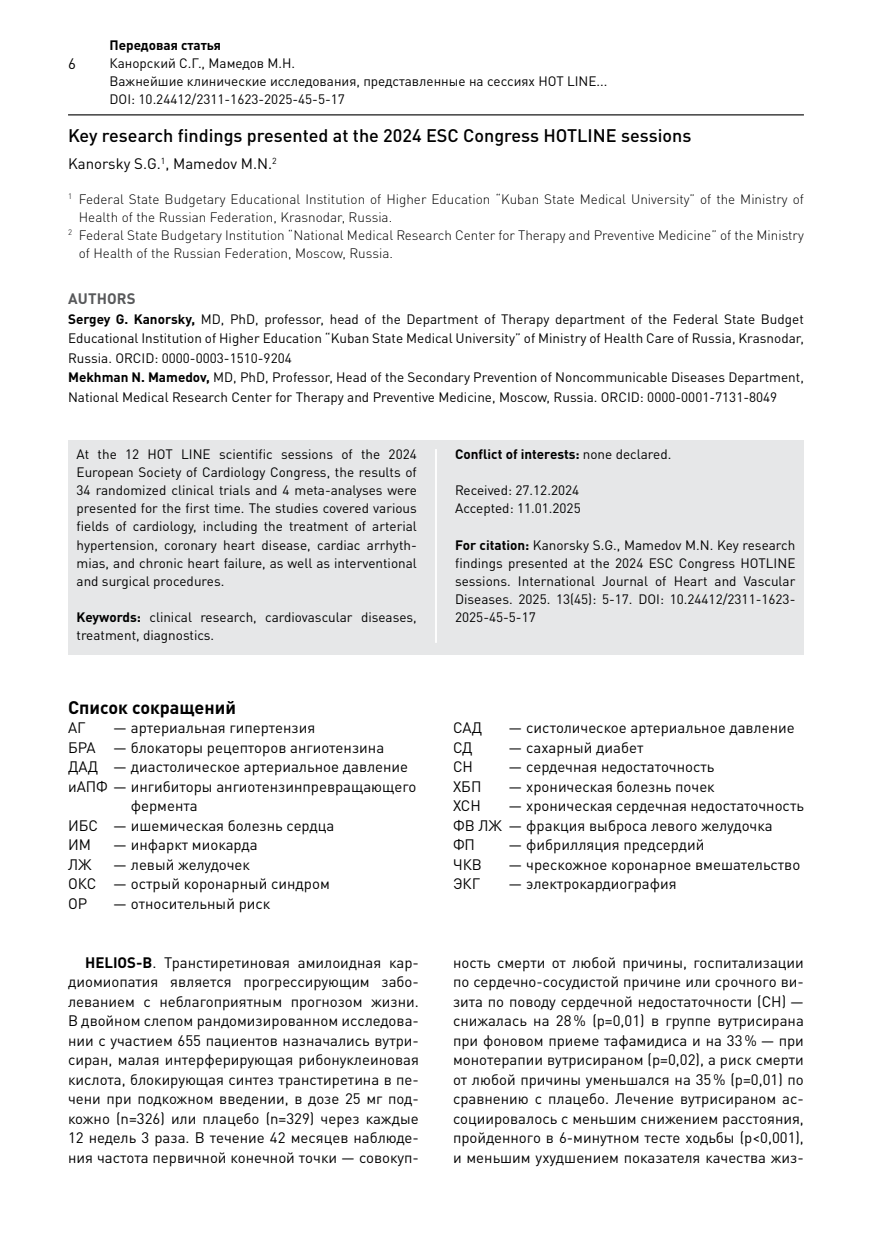
<style>
.page{position:relative;width:872px;height:1234px;background:#fff}
.page>*{position:absolute;margin:0;border:0;box-sizing:border-box;transform-origin:0 0}
.t1{font:500 18px "DIN Pro";color:#000}
.t2{font:700 18px "DIN Pro";color:#000}
.t3{font:15px/19.5px "DIN Pro";color:#000}
.t4{font:700 15px "DIN Pro";letter-spacing:.01em;color:#58595b}
.t5{font:13.5px/18px "DIN Pro";color:#000}
.t6{font:300 13.5px "DIN Pro";color:#000}
.t7{font:700 13.5px "DIN Pro";color:#000}
.s1{font-weight:700}
.s2{font-weight:400}
</style>
<div class="page">
<hr style="left:68px;top:114px;width:736px;height:1px;background:#000">
<div style="left:68px;top:440px;width:736px;height:215px;background:#e6e7e8"></div>
<hr style="left:435px;top:449px;width:2px;height:193px;background:#fff">
<p class="t3" style="left:68px;top:52px;width:9px">6</p>
<p class="t7" style="left:109px;top:34px;width:113px">Передовая статья</p>
<p class="t5" style="left:109px;top:53px;width:499px">Канорский С.Г., Мамедов М.Н.<br>Важнейшие клинические исследования, представленные на сессиях HOT LINE...<br>DOI: 10.24412/2311-1623-2025-45-5-17</p>
<p class="t1" style="left:68px;top:121px;width:625px">Key research findings presented at the 2024 ESC Congress HOTLINE sessions</p>
<p class="t3" style="left:68px;top:152px;width:210px">Kanorsky S.G.<sup>1</sup>, Mamedov М.N.<sup>2</sup></p>
<p class="t6" style="left:68px;top:188px;width:737px"><sup>1</sup> Federal State Budgetary Educational Institution of Higher Education “Kuban State Medical University” of the Ministry of</p>
<p class="t6" style="left:79px;top:206px;width:315px">Health of the Russian Federation, Krasnodar, Russia.</p>
<p class="t6" style="left:68px;top:224px;width:737px"><sup>2</sup> Federal State Budgetary Institution “National Medical Research Center for Therapy and Preventive Medicine” of the Ministry</p>
<p class="t6" style="left:79px;top:242px;width:316px">of Health of the Russian Federation, Moscow, Russia.</p>
<p class="t4" style="left:68px;top:286px;width:69px">AUTHORS</p>
<p class="t5" style="left:68px;top:307px;width:737px;line-height:19.5px"><span class="s1">Sergey G. Kanorsky,</span> MD, PhD, professor, head of the Department of Therapy department of the Federal State Budget Educational Institution of Higher Education “Kuban State Medical University” of Ministry of Health Care of Russia, Krasnodar, Russia. ORCID: 0000-0003-1510-9204<br><span class="s1">Mekhman N. Mamedov,</span> MD, PhD, Professor, Head of the Secondary Prevention of Noncommunicable Diseases Department, National Medical Research Center for Therapy and Preventive Medicine, Moscow, Russia. ORCID: 0000-0001-7131-8049</p>
<p class="t5" style="left:77px;top:444px;width:342px;text-align:justify">At the 12 HOT LINE scientific sessions of the 2024<br>European Society of Cardiology Congress, the results of 34 randomized clinical trials and 4 meta-analyses were presented for the first time. The studies covered various fields of cardiology, including the treatment of arterial hypertension, coronary heart disease, cardiac arrhyth&shy;mias, and chronic heart failure, as well as interventional and surgical procedures.</p>
<p class="t5" style="left:77px;top:606px;width:342px"><span class="s1">Keywords:</span> clinical research, cardiovascular diseases, treatment, diagnostics.</p>
<p class="t2" style="left:68px;top:692px;width:169px">Список сокращений</p>
<p class="t3" style="left:68px;top:716px;width:19px">АГ</p>
<p class="t3" style="left:113px;top:716px;width:204px">— артериальная гипертензия</p>
<p class="t3" style="left:68px;top:736px;width:318px">БРА — блокаторы рецепторов ангиотензина</p>
<p class="t3" style="left:68px;top:755px;width:342px">ДАД — диастолическое артериальное давление</p>
<p class="t3" style="left:68px;top:775px;width:350px">иАПФ — ингибиторы ангиотензинпревращающего</p>
<p class="t3" style="left:131px;top:794px;width:68px">фермента</p>
<p class="t3" style="left:68px;top:814px;width:268px">ИБС — ишемическая болезнь сердца</p>
<p class="t3" style="left:68px;top:833px;width:24px">ИМ</p>
<p class="t3" style="left:113px;top:833px;width:146px">— инфаркт миокарда</p>
<p class="t3" style="left:68px;top:853px;width:25px">ЛЖ</p>
<p class="t3" style="left:68px;top:853px;width:263px;text-indent:45px">— левый желудочек<br>ОКС — острый коронарный синдром<br>ОР</p>
<p class="t3" style="left:113px;top:892px;width:159px">— относительный риск</p>
<p class="t7" style="left:455px;top:443px;width:218px">Conflict of interests: <span class="s2">none declared.</span></p>
<p class="t5" style="left:455px;top:480px;width:127px">Received: 27.12.2024<br>Accepted: 11.01.2025</p>
<p class="t5" style="left:455px;top:534px;width:342px;text-align:justify"><span class="s1">For citation:</span> Kanorsky S.G., Mamedov М.N. Key research findings presented at the 2024 ESC Congress HOTLINE sessions. International Journal of Heart and Vascular Diseases. 2025. 13(45): 5-17. DOI: 10.24412/2311-1623- 2025-45-5-17</p>
<p class="t3" style="left:453px;top:716px;width:31px">САД</p>
<p class="t3" style="left:508px;top:716px;width:288px">— систолическое артериальное давление</p>
<p class="t3" style="left:453px;top:736px;width:21px">СД</p>
<p class="t3" style="left:508px;top:736px;width:136px">— сахарный диабет</p>
<p class="t3" style="left:453px;top:755px;width:21px">СН</p>
<p class="t3" style="left:508px;top:755px;width:207px">— сердечная недостаточность</p>
<p class="t3" style="left:453px;top:775px;width:30px">ХБП</p>
<p class="t3" style="left:508px;top:775px;width:208px">— хроническая болезнь почек</p>
<p class="t3" style="left:453px;top:794px;width:29px">ХСН</p>
<p class="t3" style="left:453px;top:794px;width:352px;text-indent:56px">— хроническая сердечная недостаточность<br>ФВ ЛЖ — фракция выброса левого желудочка<br>ФП</p>
<p class="t3" style="left:508px;top:833px;width:197px">— фибрилляция предсердий</p>
<p class="t3" style="left:453px;top:853px;width:30px">ЧКВ</p>
<p class="t3" style="left:508px;top:853px;width:293px">— чрескожное коронарное вмешательство</p>
<p class="t3" style="left:453px;top:872px;width:29px">ЭКГ</p>
<p class="t3" style="left:508px;top:872px;width:170px">— электрокардиография</p>
<p class="t3" style="left:68px;top:950px;width:352px;text-align:justify;text-indent:17px"><span class="s1">HELIOS-B</span>. Транстиретиновая амилоидная кар&shy;диомиопатия является прогрессирующим забо&shy;леванием с неблагоприятным прогнозом жизни.<br>В двойном слепом рандомизированном исследова&shy;нии с участием 655 пациентов назначались вутри&shy;сиран, малая интерферирующая рибонуклеиновая кислота, блокирующая синтез транстиретина в пе&shy;чени при подкожном введении, в дозе 25 мг под&shy;кожно (n=326) или плацебо (n=329) через каждые 12 недель 3 раза. В течение 42 месяцев наблюде&shy;ния частота первичной конечной точки — совокуп-</p>
<p class="t3" style="left:453px;top:950px;width:352px;text-align:justify">ность смерти от любой причины, госпитализации по сердечно-сосудистой причине или срочного ви&shy;зита по поводу сердечной недостаточности (СН) — снижалась на 28% (р=0,01) в группе вутрисирана при фоновом приеме тафамидиса и на 33% — при монотерапии вутрисираном (р=0,02), а риск смерти от любой причины уменьшался на 35% (р=0,01) по сравнению с плацебо. Лечение вутрисираном ас&shy;социировалось с меньшим снижением расстояния, пройденного в 6-минутном тесте ходьбы (р&lt;0,001), и меньшим ухудшением показателя качества жиз-</p>
</div>
